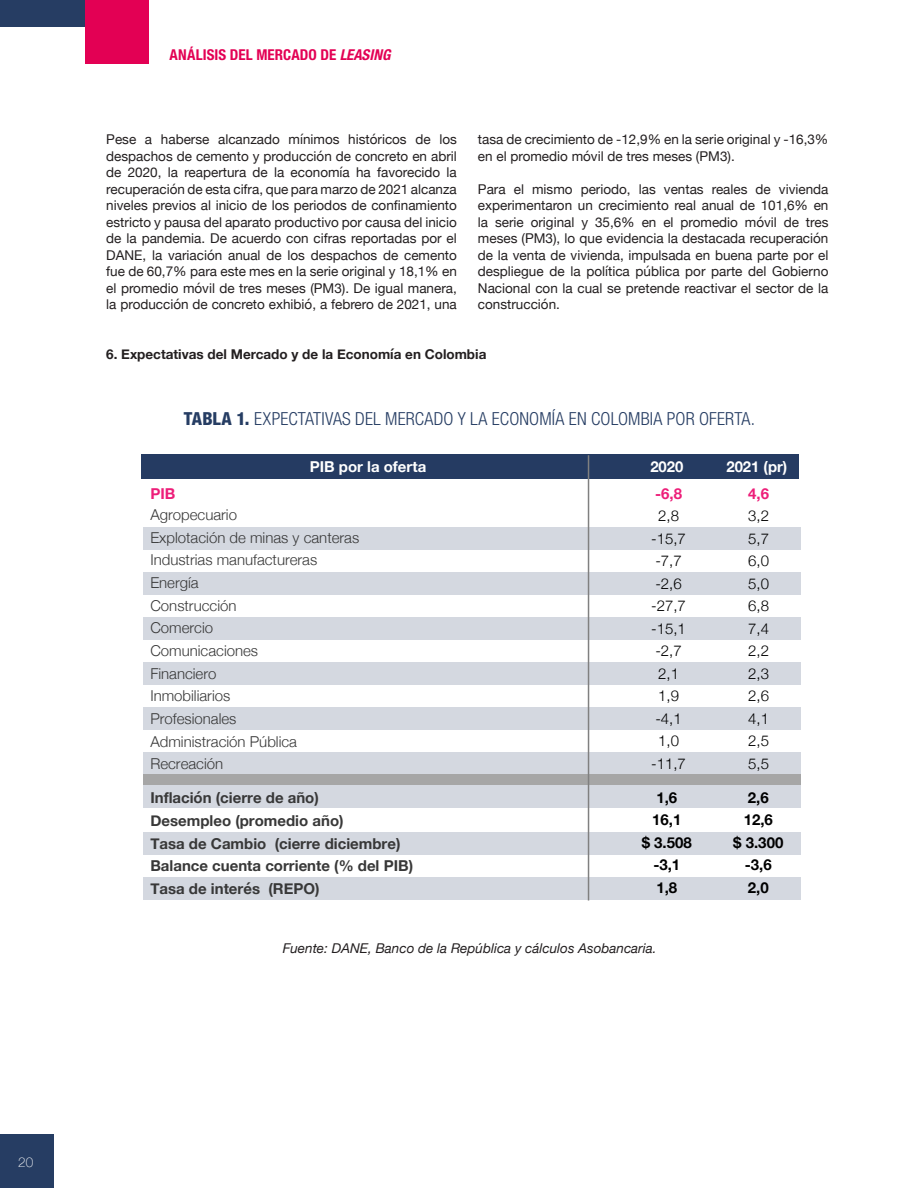
<style>
.page{position:relative;width:918px;height:1188px;background:#fff}
.page>*{position:absolute;margin:0;border:0;box-sizing:border-box;transform-origin:0 0}
.Titulo_Grafica{font:300 condensed 18px "Helvetica Neue LT Std";letter-spacing:.01em;color:#263d63}
.t1{font:300 15px/22.6px "Helvetica Neue";color:#383838}
.t2{font:700 15px/22.6px "Helvetica Neue";color:#383838}
.t3{font:300 15px/22.5px "Helvetica Neue";color:#000;text-align:center}
.t4{font:700 15px/22.5px "Helvetica Neue";color:#000;text-align:center}
.t5{font:700 condensed 15px "Helvetica Neue LT Std";letter-spacing:.005em;color:#e30054}
.t6{font:700 15px "Helvetica Neue";color:#fff}
.t7{font:700 15px "Helvetica Neue";color:#ed1e79}
.Cuerpo_de_texto{font:13.5px/16.5px "Helvetica Neue";color:#231f20;text-align:justify}
.Cuerpo_de_texto-2{font:italic 13.5px "Helvetica Neue";color:#231f20}
.Cuerpo_de_texto-3{font:700 13.5px "Helvetica Neue";color:#231f20}
.t8{font:100 13.5px "Helvetica Neue";color:#fff}
.s1{font-style:italic}
.s2{font-weight:800}
.s3{font-weight:700;color:#ed1e79}
</style>
<div class="page">
<div style="left:0;top:1134px;width:54px;height:54px;background:#263d63"></div>
<div style="left:85px;top:0;width:64px;height:64px;background:#e30054"></div>
<div style="left:0;top:0;width:85px;height:27px;background:#263d63"></div>
<div style="left:144px;top:527px;width:657px;height:23px;background:#d4d8e0"></div>
<div style="left:144px;top:572px;width:657px;height:23px;background:#d4d8e0"></div>
<div style="left:144px;top:617px;width:657px;height:23px;background:#d4d8e0"></div>
<div style="left:144px;top:662px;width:657px;height:23px;background:#d4d8e0"></div>
<div style="left:144px;top:707px;width:657px;height:23px;background:#d4d8e0"></div>
<div style="left:144px;top:752px;width:657px;height:23px;background:#d4d8e0"></div>
<div style="left:144px;top:785px;width:657px;height:23px;background:#d4d8e0"></div>
<div style="left:144px;top:832px;width:657px;height:22px;background:#d4d8e0"></div>
<div style="left:144px;top:877px;width:657px;height:22px;background:#d4d8e0"></div>
<div style="left:142px;top:454px;width:657px;height:25px;background:#253b62"></div>
<div style="left:143px;top:775px;width:657px;height:10px;background:#a6a6a6"></div>
<hr style="left:588px;top:455px;width:1px;height:446px;background:#808080">
<p class="t5" style="left:170px;top:46px;width:222px">ANÁLISIS DEL MERCADO DE <span class="s1">LEASING</span></p>
<p class="Cuerpo_de_texto" style="left:106px;top:132px;width:352px">Pese a haberse alcanzado mínimos históricos de los despachos de cemento y producción de concreto en abril de 2020, la reapertura de la economía ha favorecido la recuperación de esta cifra, que para marzo de 2021 alcanza niveles previos al inicio de los periodos de confinamiento estricto y pausa del aparato productivo por causa del inicio de la pandemia. De acuerdo con cifras reportadas por el DANE, la variación anual de los despachos de cemento fue de 60,7% para este mes en la serie original y 18,1% en el promedio móvil de tres meses (PM3). De igual manera, la producción de concreto exhibió, a febrero de 2021, una</p>
<p class="Cuerpo_de_texto" style="left:478px;top:132px;width:352px">tasa de crecimiento de -12,9% en la serie original y -16,3% en el promedio móvil de tres meses (PM3).</p>
<p class="Cuerpo_de_texto" style="left:478px;top:181px;width:352px">Para el mismo periodo, las ventas reales de vivienda experimentaron un crecimiento real anual de 101,6% en la serie original y 35,6% en el promedio móvil de tres meses (PM3), lo que evidencia la destacada recuperación de la venta de vivienda, impulsada en buena parte por el despliegue de la política pública por parte del Gobierno Nacional con la cual se pretende reactivar el sector de la construcción.</p>
<p class="Cuerpo_de_texto-3" style="left:106px;top:343px;width:382px">6. Expectativas del Mercado y de la Economía en Colombia</p>
<p class="Titulo_Grafica" style="left:184px;top:408px;width:573px"><span class="s2">TABLA 1.</span> EXPECTATIVAS DEL MERCADO Y LA ECONOMÍA EN COLOMBIA POR OFERTA.</p>
<p class="t6" style="left:310px;top:455px;width:118px">PIB por la oferta</p>
<p class="t6" style="left:650px;top:455px;width:35px">2020</p>
<p class="t6" style="left:726px;top:455px;width:62px">2021 (pr)</p>
<p class="t3" style="left:651px;top:481px;width:36px"><span class="s3">-6,8<br></span>2,8 -15,7 -7,7 -2,6 -27,7 -15,1 -2,7<br>2,1<br>1,9 -4,1<br>1,0 -11,7</p>
<p class="t3" style="left:748px;top:481px;width:22px;text-align:justify"><span class="s3">4,6<br></span>3,2<br>5,7<br>6,0<br>5,0<br>6,8<br>7,4<br>2,2<br>2,3<br>2,6<br>4,1<br>2,5<br>5,5</p>
<p class="t4" style="left:642px;top:786px;width:52px">1,6<br>16,1<br>$ 3.508 -3,1<br>1,8</p>
<p class="t4" style="left:733px;top:786px;width:52px">2,6<br>12,6<br>$ 3.300 -3,6<br>2,0</p>
<p class="t7" style="left:150px;top:482px;width:26px">PIB</p>
<p class="t1" style="left:150px;top:502px;width:210px">Agropecuario<br>Explotación de minas y canteras<br>Industrias manufactureras<br>Energía<br>Construcción<br>Comercio<br>Comunicaciones<br>Financiero<br>Inmobiliarios<br>Profesionales<br>Administración Pública<br>Recreación</p>
<p class="t2" style="left:150px;top:787px;width:264px">Inflación (cierre de año)<br>Desempleo (promedio año)<br>Tasa de Cambio (cierre diciembre)<br>Balance cuenta corriente (% del PIB)<br>Tasa de interés (REPO)</p>
<p class="Cuerpo_de_texto-2" style="left:283px;top:938px;width:375px">Fuente: DANE, Banco de la República y cálculos Asobancaria.</p>
<p class="t8" style="left:18px;top:1152px;width:17px">20</p>
</div>
